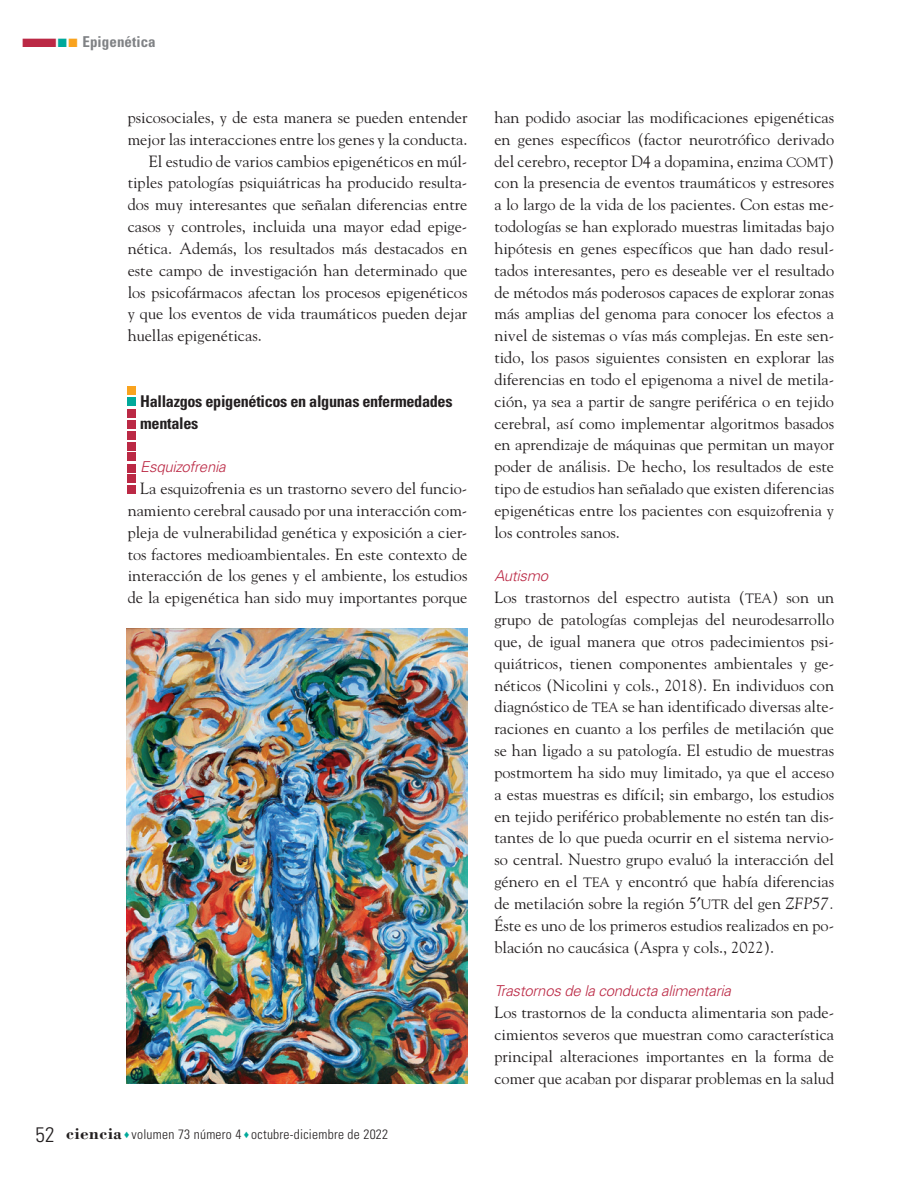
<style>
.page{position:relative;width:915px;height:1191px;background:#fff}
.page>*{position:absolute;margin:0;border:0;box-sizing:border-box;transform-origin:0 0}
._02N_Normal_Sin{font:16.2px/21.9px "Goudy Std";color:#231f20;text-align:justify}
._01N_Subtitulo1{font:700 condensed 16.2px/21.9px "Univers LT Std";letter-spacing:-.02em;color:#231f20}
._01N_Subtitulo2{font:italic 300 15px "Univers LT Std";letter-spacing:-.02em;color:#bb2945}
.t1{font:700 condensed 15px "Univers LT Std";letter-spacing:.005em;color:#808285}
.t2{font:300 condensed 13.5px "Univers LT Std";letter-spacing:.02em;color:#231f20}
.s1{color:#bb2945}
.s2{color:#00a99b}
.s3{color:#f9a31e}
.s4{font-size:21px}
.s5{font-family:"Bodoni Std";font-weight:700;font-stretch:normal;font-size:17.25px}
.s6{font-size:13.5px}
.s7{font-style:italic}
</style>
<div class="page">
<div style="left:128px;top:420px;width:8px;height:8px;background:#bb2945"></div>
<div style="left:128px;top:442px;width:8px;height:8px;background:#bb2945"></div>
<div style="left:128px;top:409px;width:8px;height:8px;background:#bb2945"></div>
<div style="left:128px;top:431px;width:8px;height:8px;background:#bb2945"></div>
<div style="left:128px;top:398px;width:8px;height:8px;background:#00a99b"></div>
<div style="left:128px;top:386px;width:8px;height:9px;background:#f9a31e"></div>
<div style="left:128px;top:464px;width:8px;height:8px;background:#bb2945"></div>
<div style="left:128px;top:486px;width:8px;height:8px;background:#bb2945"></div>
<div style="left:128px;top:453px;width:8px;height:8px;background:#bb2945"></div>
<div style="left:128px;top:474px;width:8px;height:9px;background:#bb2945"></div>
<img style="left:127px;top:628px;width:340px;height:455px">
<p class="t1" style="left:21px;top:32px;width:136px"><span class="s1">■</span><span class="s2">■</span><span class="s3">■</span> Epigenética</p>
<p class="_02N_Normal_Sin" style="left:128px;top:106px;width:341px">psicosociales, y de esta manera se pueden entender mejor las interacciones entre los genes y la conducta.</p>
<p class="_02N_Normal_Sin" style="left:128px;top:150px;width:341px;text-indent:21px">El estudio de varios cambios epigenéticos en múl&shy;tiples patologías psiquiátricas ha producido resulta&shy;dos muy interesantes que señalan diferencias entre casos y controles, incluida una mayor edad epige&shy;nética. Además, los resultados más destacados en este campo de investigación han determinado que los psicofármacos afectan los procesos epigenéticos y que los eventos de vida traumáticos pueden dejar huellas epigenéticas.</p>
<p class="_01N_Subtitulo1" style="left:140px;top:390px;width:314px">Hallazgos epigenéticos en algunas enfermedades mentales</p>
<p class="_01N_Subtitulo2" style="left:140px;top:458px;width:87px">Esquizofrenia</p>
<p class="_02N_Normal_Sin" style="left:128px;top:477px;width:341px;text-indent:13px">La esquizofrenia es un trastorno severo del funcio&shy;namiento cerebral causado por una interacción com&shy;pleja de vulnerabilidad genética y exposición a cier&shy;tos factores medioambientales. En este contexto de interacción de los genes y el ambiente, los estudios de la epigenética han sido muy importantes porque</p>
<p class="t2" style="left:36px;top:1126px;width:354px"><span class="s4">52</span> <span class="s5">ciencia</span> <span class="s2">♦</span> volumen 73 número 4 <span class="s2">♦</span> octubre-diciembre de 2022</p>
<p class="_02N_Normal_Sin" style="left:494px;top:106px;width:341px">han podido asociar las modificaciones epigenéticas en genes específicos (factor neurotrófico derivado del cerebro, receptor D4 a dopamina, enzima <span class="s6">COMT</span>) con la presencia de eventos traumáticos y estresores a lo largo de la vida de los pacientes. Con estas me&shy;todologías se han explorado muestras limitadas bajo hipótesis en genes específicos que han dado resul&shy;tados interesantes, pero es deseable ver el resultado de métodos más poderosos capaces de explorar zonas más amplias del genoma para conocer los efectos a nivel de sistemas o vías más complejas. En este sen&shy;tido, los pasos siguientes consisten en explorar las diferencias en todo el epigenoma a nivel de metila&shy;ción, ya sea a partir de sangre periférica o en tejido cerebral, así como implementar algoritmos basados en aprendizaje de máquinas que permitan un mayor poder de análisis. De hecho, los resultados de este tipo de estudios han señalado que existen diferencias epigenéticas entre los pacientes con esquizofrenia y los controles sanos.</p>
<p class="_01N_Subtitulo2" style="left:494px;top:567px;width:55px">Autismo</p>
<p class="_02N_Normal_Sin" style="left:494px;top:586px;width:341px">Los trastornos del espectro autista (<span class="s6">TEA</span>) son un grupo de patologías complejas del neurodesarrollo que, de igual manera que otros padecimientos psi&shy;quiátricos, tienen componentes ambientales y ge&shy;néticos (Nicolini y cols., 2018). En individuos con diagnóstico de <span class="s6">TEA</span> se han identificado diversas alte&shy;raciones en cuanto a los perfiles de metilación que se han ligado a su patología. El estudio de muestras postmortem ha sido muy limitado, ya que el acceso a estas muestras es difícil; sin embargo, los estudios en tejido periférico probablemente no estén tan dis&shy;tantes de lo que pueda ocurrir en el sistema nervio&shy;so central. Nuestro grupo evaluó la interacción del género en el <span class="s6">TEA</span> y encontró que había diferencias de metilación sobre la región 5 <span class="s6">UTR</span> del gen <span class="s7">ZFP57.<br></span>Éste es uno de los primeros estudios realizados en po&shy;blación no caucásica (Aspra y cols., 2022).</p>
<p class="_01N_Subtitulo2" style="left:494px;top:982px;width:238px">Trastornos de la conducta alimentaria</p>
<p class="_02N_Normal_Sin" style="left:494px;top:1001px;width:341px">Los trastornos de la conducta alimentaria son pade&shy;cimientos severos que muestran como característica principal alteraciones importantes en la forma de comer que acaban por disparar problemas en la salud</p>
</div>
